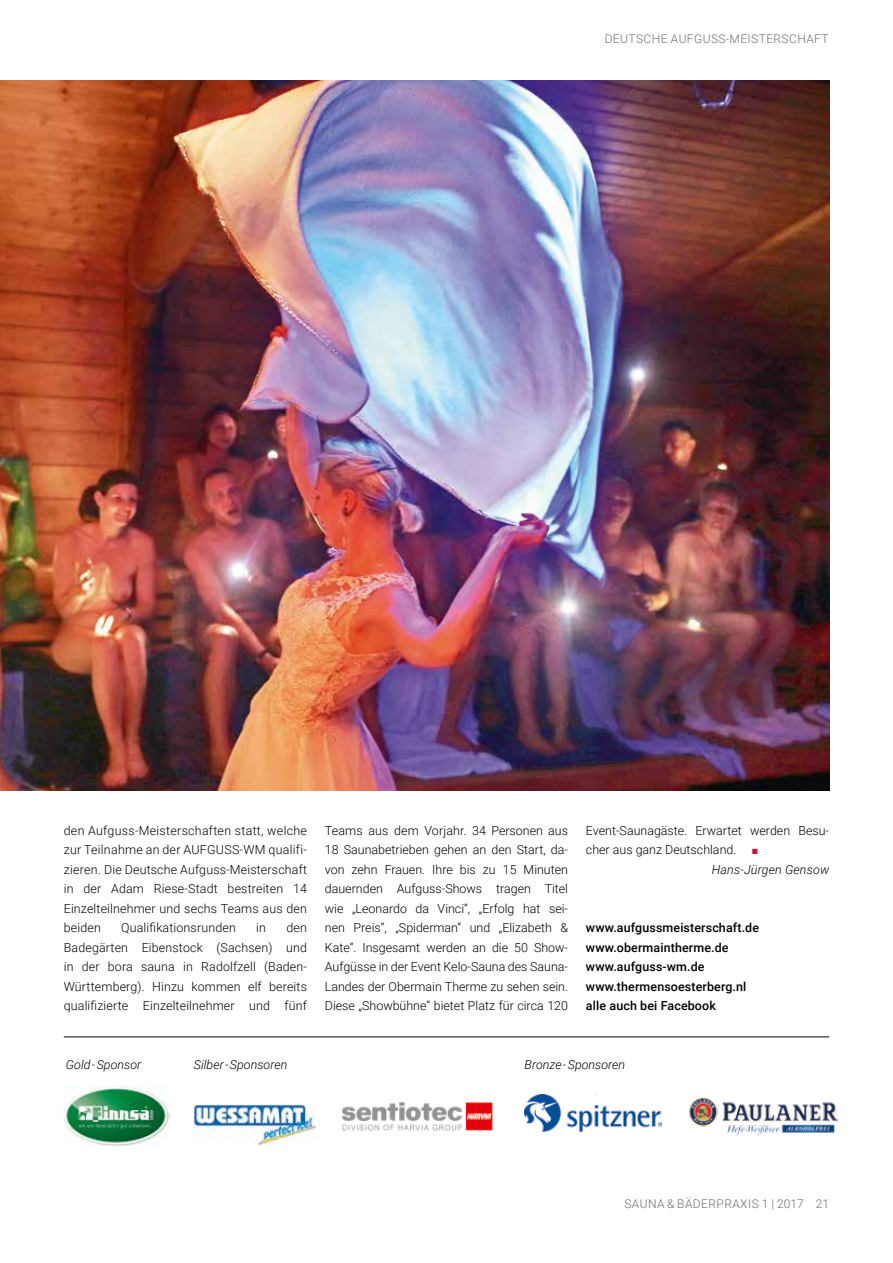
<style>
.page{position:relative;width:893px;height:1263px;background:#fff}
.page>*{position:absolute;margin:0;border:0;box-sizing:border-box;transform-origin:0 0}
.t1{font:300 12.45px/19.5px "Roboto";letter-spacing:.01em;color:#000;text-align:justify}
.t2{font:500 12.45px/19.5px "Roboto";letter-spacing:.01em;color:#000}
.t3{font:italic 300 12.45px "Roboto";color:#000}
.t4{font:300 12px "Roboto";letter-spacing:.035em;color:#6f6f6e}
.t5{font:7.5px "Zapf Dingbats ITC";color:#ce103b}
</style>
<div class="page">
<img style="left:64px;top:1086px;width:105px;height:61px">
<img style="left:525px;top:1095px;width:136px;height:37px">
<img style="left:689px;top:1097px;width:150px;height:38px">
<img style="left:194px;top:1105px;width:122px;height:40px">
<img style="left:341px;top:1103px;width:152px;height:27px">
<img style="left:0;top:81px;width:829px;height:710px">
<hr style="left:64px;top:1036px;width:765px;height:1px;background:#000">
<p class="t4" style="left:605px;top:30px;width:226px">DEUTSCHE AUFGUSS-MEISTERSCHAFT</p>
<p class="t1" style="left:64px;top:820px;width:245px">den Aufguss-Meisterschaften statt, welche zur Teilnahme an der AUFGUSS-WM qualifi&shy;zieren. Die Deutsche Aufguss-Meisterschaft in der Adam Riese-Stadt bestreiten 14<br>Einzelteilnehmer und sechs Teams aus den beiden</p>
<p class="t1" style="left:121px;top:917px;width:116px">Qualifikationsrunden</p>
<p class="t1" style="left:256px;top:917px;width:11px">in</p>
<p class="t1" style="left:64px;top:917px;width:245px;text-indent:223px">den Badegärten Eibenstock (Sachsen) und in der bora sauna in Radolfzell (Baden-Württemberg). Hinzu kommen elf bereits qualifizierte Einzelteilnehmer und fünf</p>
<p class="t1" style="left:325px;top:820px;width:245px">Teams aus dem Vorjahr. 34 Personen aus 18 Saunabetrieben gehen an den Start, da&shy;von zehn Frauen. Ihre bis zu 15 Minuten dauernden Aufguss-Shows tragen Titel wie „Leonardo da Vinci“, „Erfolg hat sei&shy;nen Preis“, „Spiderman“ und „Elizabeth &amp; Kate“. Insgesamt werden an die 50 Show-Aufgüsse in der Event Kelo-Sauna des Sauna-Landes der Obermain Therme zu sehen sein.<br>Diese „Showbühne“ bietet Platz für circa 120</p>
<p class="t1" style="left:586px;top:820px;width:245px">Event-Saunagäste. Erwartet werden Besu&shy;cher aus ganz Deutschland.</p>
<p class="t5" style="left:752px;top:848px;width:7px">■</p>
<p class="t3" style="left:712px;top:860px;width:119px">Hans-Jürgen Gensow</p>
<p class="t2" style="left:586px;top:917px;width:175px">www.aufgussmeisterschaft.de www.obermaintherme.de www.aufguss-wm.de www.thermensoesterberg.nl alle auch bei Facebook</p>
<p class="t3" style="left:66px;top:1056px;width:77px">Gold - Sponsor</p>
<p class="t3" style="left:194px;top:1056px;width:95px">Silber - Sponsoren</p>
<p class="t3" style="left:525px;top:1056px;width:102px">Bronze - Sponsoren</p>
<p class="t4" style="left:624px;top:1195px;width:206px">SAUNA &amp; BÄDERPRAXIS 1 | 2017 21</p>
</div>
